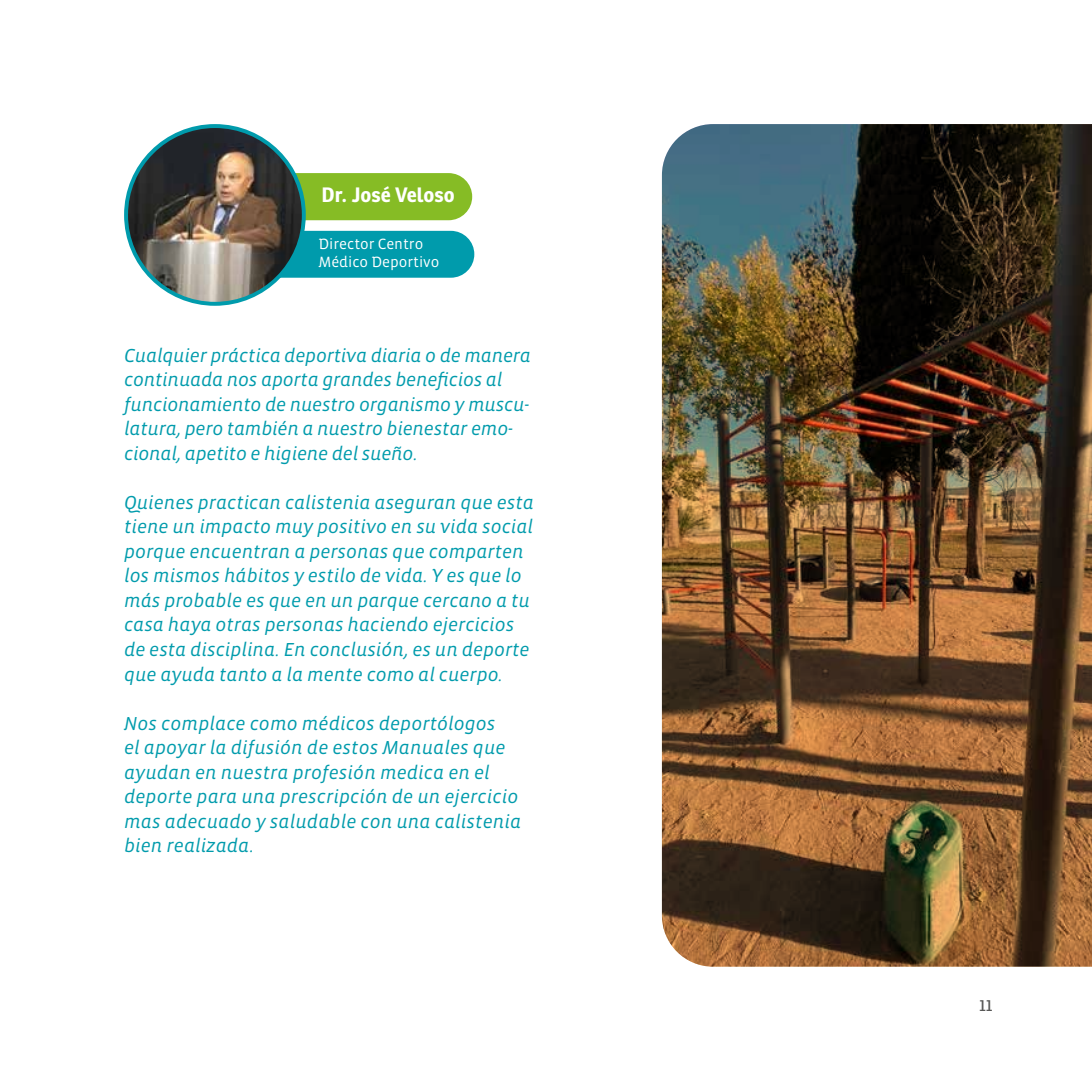
<style>
.page{position:relative;width:1092px;height:1092px;background:#fff}
.page>*{position:absolute;margin:0;border:0;box-sizing:border-box;transform-origin:0 0}
.t1{font:700 20.3px "Ronnia";color:#fff}
.t2{font:19.25px/24.5px "Vista Sans Alt Book Ita";color:#009bac}
.t3{font:15.75px "Ronnia";color:#575756}
.t4{font:15.22px/17.5px "Vista Sans Alt";color:#fff}
</style>
<div class="page">
<div style="left:154px;top:173px;width:318px;height:47px;background:#86bc25;border-radius:24px"></div>
<div style="left:169px;top:231px;width:305px;height:47px;background:#009bac;border-radius:23px"></div>
<img style="left:126px;top:125px;width:178px;height:179px;border-radius:89px">
<div style="left:124px;top:124px;width:182px;height:182px;border:4px solid #009bac;border-radius:50%"></div>
<img style="left:662px;top:124px;width:429px;height:842px">
<p class="t1" style="left:321px;top:182px;width:135px">Dr. José Veloso</p>
<p class="t4" style="left:318px;top:236px;width:122px">Director Centro<br>Médico Deportivo</p>
<p class="t2" style="left:124px;top:343px;width:408px">Cualquier práctica deportiva diaria o de manera continuada nos aporta grandes beneficios al funcionamiento de nuestro organismo y muscu&shy;latura, pero también a nuestro bienestar emo&shy;cional, apetito e higiene del sueño.</p>
<p class="t2" style="left:124px;top:490px;width:411px">Quienes practican calistenia aseguran que esta tiene un impacto muy positivo en su vida social porque encuentran a personas que comparten los mismos hábitos y estilo de vida. Y es que lo más probable es que en un parque cercano a tu casa haya otras personas haciendo ejercicios de esta disciplina. En conclusión, es un deporte que ayuda tanto a la mente como al cuerpo.</p>
<p class="t2" style="left:124px;top:711px;width:398px">Nos complace como médicos deportólogos<br>el apoyar la difusión de estos Manuales que ayudan en nuestra profesión medica en el deporte para una prescripción de un ejercicio mas adecuado y saludable con una calistenia bien realizada.</p>
<p class="t3" style="left:978px;top:995px;width:15px">11</p>
</div>
